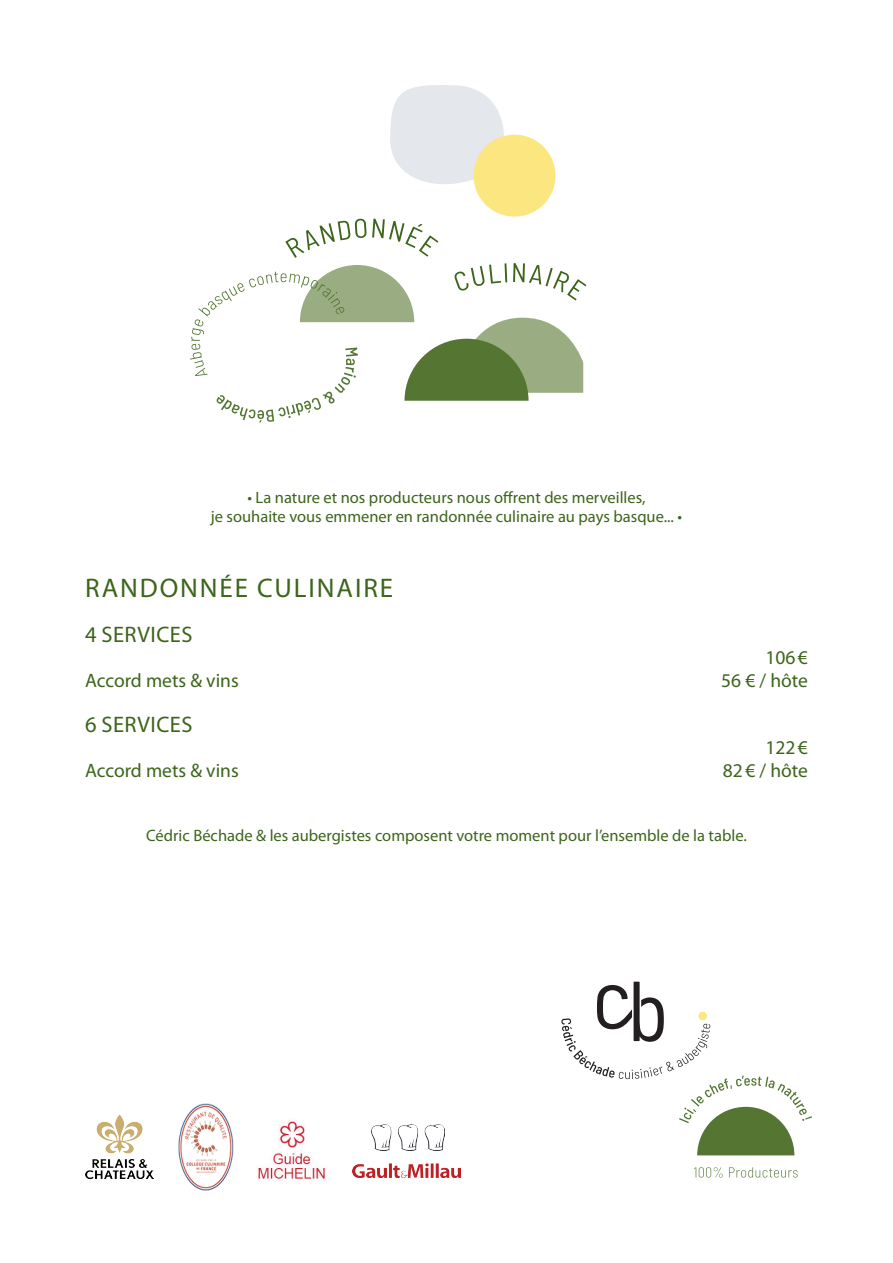
<style>
.page{position:relative;width:893px;height:1263px;background:#fff}
.page>*{position:absolute;margin:0;border:0;box-sizing:border-box;transform-origin:0 0}
.t1{font:27px "Myriad Pro";letter-spacing:.07em;color:#3d651b}
.t2{font:22.5px "Myriad Pro";letter-spacing:.02em;color:#3d651b}
.t3{font:19.5px "Myriad Pro";color:#3d651b}
.t4{font:16.5px/19.5px "Myriad Pro";color:#3d651b;text-align:center}
</style>
<div class="page">
<svg style="left:390px;top:85px;width:114px;height:99px;background:#e7eaee"></svg>
<img style="left:178px;top:1103px;width:56px;height:88px">
<img style="left:86px;top:1114px;width:68px;height:64px">
<img style="left:258px;top:1121px;width:67px;height:59px">
<img style="left:352px;top:1163px;width:109px;height:15px">
<img style="left:371px;top:1124px;width:74px;height:26px">
<div style="left:473px;top:135px;width:82px;height:82px;background:#fce67f;border-radius:50%"></div>
<svg style="left:694px;top:1167px;width:104px;height:10px"></svg>
<svg style="left:561px;top:982px;width:251px;height:173px"></svg>
<svg style="left:190px;top:219px;width:396px;height:203px"></svg>
<p class="t4" style="left:211px;top:487px;width:473px">• La nature et nos producteurs nous offrent des merveilles,<br>je souhaite vous emmener en randonnée culinaire au pays basque... •</p>
<h1 class="t1" style="left:85px;top:571px;width:309px">randonnée culinaire</h1>
<h2 class="t2" style="left:85px;top:620px;width:109px">4 services</h2>
<p class="t3" style="left:765px;top:646px;width:44px">106€</p>
<p class="t3" style="left:85px;top:668px;width:155px">Accord mets &amp; vins</p>
<p class="t3" style="left:721px;top:668px;width:88px">56 € / hôte</p>
<h2 class="t2" style="left:85px;top:710px;width:109px">6 services</h2>
<p class="t3" style="left:765px;top:736px;width:44px">122€</p>
<p class="t3" style="left:85px;top:758px;width:155px">Accord mets &amp; vins</p>
<p class="t3" style="left:723px;top:758px;width:87px">82€ / hôte</p>
<p class="t4" style="left:146px;top:826px;width:602px">Cédric Béchade &amp; les aubergistes composent votre moment pour l’ensemble de la table.</p>
</div>
